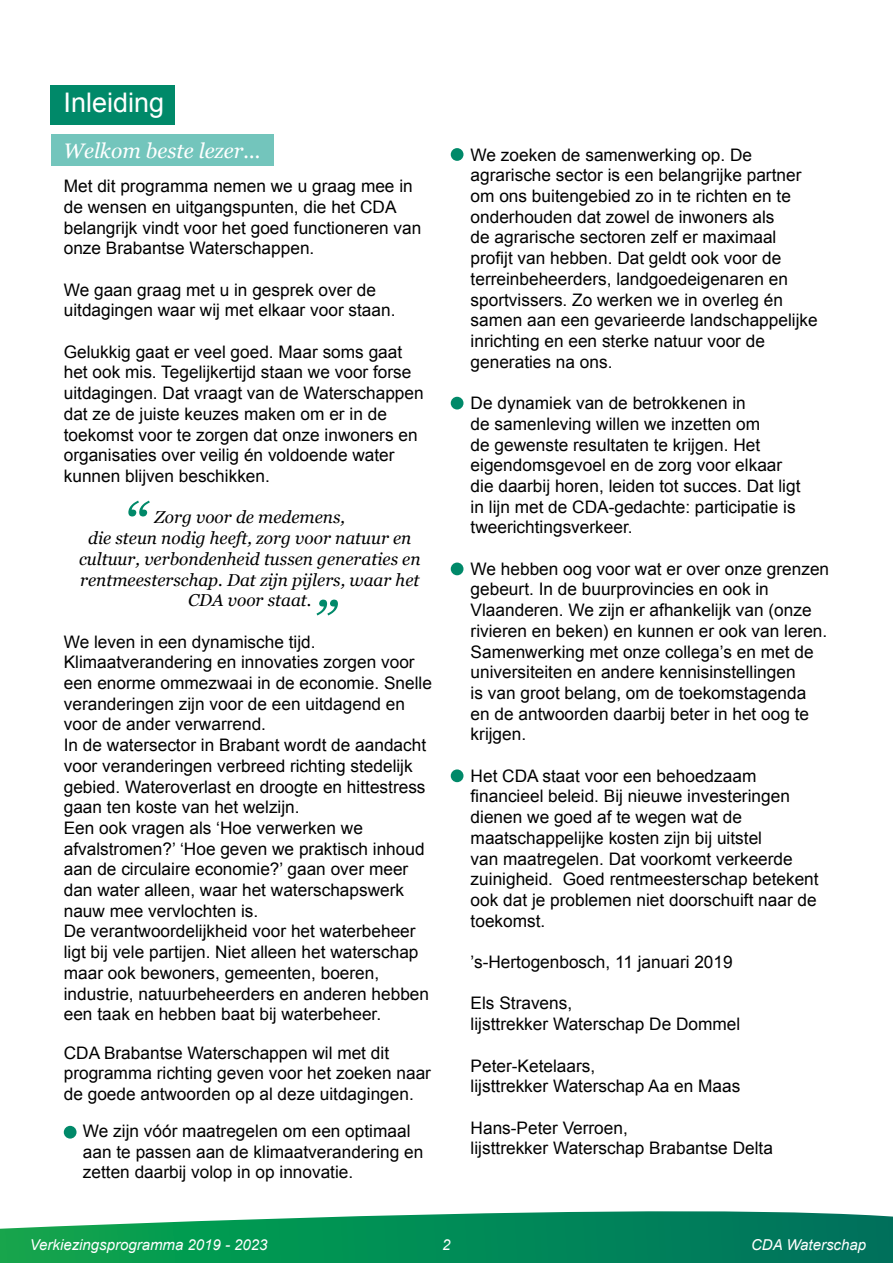
<style>
.page{position:relative;width:893px;height:1263px;background:#fff}
.page>*{position:absolute;margin:0;border:0;box-sizing:border-box;transform-origin:0 0}
.t1{font:italic 60px "Georgia";color:#008969}
.t2{font:27px "Arial";color:#fff}
.t3{font:italic 21px "Georgia";color:#fff}
.t4{font:17.25px/20.7px "Arial";color:#000}
.t5{font:italic 17.25px/20.7px "Georgia";color:#000;text-align:center}
.t6{font:italic 15px "Arial";color:#fff}
</style>
<div class="page">
<svg style="left:0;top:1211px;width:893px;height:52px;background:#1d9768"></svg>
<div style="left:51px;top:85px;width:124px;height:40px;background:#008969"></div>
<div style="left:451px;top:397px;width:12px;height:12px;background:#008969;border-radius:50%"></div>
<div style="left:451px;top:562px;width:12px;height:13px;background:#008969;border-radius:50%"></div>
<div style="left:451px;top:769px;width:12px;height:13px;background:#008969;border-radius:50%"></div>
<div style="left:451px;top:148px;width:12px;height:13px;background:#008969;border-radius:50%"></div>
<div style="left:64px;top:1126px;width:13px;height:12px;background:#008969;border-radius:50%"></div>
<div style="left:51px;top:134px;width:222px;height:32px;background:#73c5bc"></div>
<h2 class="t2" style="left:64px;top:85px;width:102px">Inleiding</h2>
<p class="t3" style="left:64px;top:135px;width:198px">Welkom beste lezer...</p>
<p class="t4" style="left:64px;top:176px;width:359px">Met dit programma nemen we u graag mee in de wensen en uitgangspunten, die het CDA belangrijk vindt voor het goed functioneren van onze Brabantse Waterschappen.</p>
<p class="t4" style="left:64px;top:279px;width:333px">We gaan graag met u in gesprek over de uitdagingen waar wij met elkaar voor staan.</p>
<p class="t4" style="left:64px;top:342px;width:361px">Gelukkig gaat er veel goed. Maar soms gaat het ook mis. Tegelijkertijd staan we voor forse uitdagingen. Dat vraagt van de Waterschappen dat ze de juiste keuzes maken om er in de toekomst voor te zorgen dat onze inwoners en organisaties over veilig én voldoende water kunnen blijven beschikken.</p>
<p class="t5" style="left:79px;top:506px;width:343px">Zorg voor de medemens,<br>die steun nodig heeft, zorg voor natuur en cultuur, verbondenheid tussen generaties en rentmeesterschap. Dat zijn pijlers, waar het CDA voor staat.</p>
<p class="t4" style="left:64px;top:631px;width:370px">We leven in een dynamische tijd.<br>Klimaatverandering en innovaties zorgen voor een enorme ommezwaai in de economie. Snelle veranderingen zijn voor de een uitdagend en voor de ander verwarrend.<br>In de watersector in Brabant wordt de aandacht voor veranderingen verbreed richting stedelijk gebied. Wateroverlast en droogte en hittestress gaan ten koste van het welzijn.<br>Een ook vragen als ‘Hoe verwerken we afvalstromen?’ ‘Hoe geven we praktisch inhoud aan de circulaire economie?’ gaan over meer dan water alleen, waar het waterschapswerk nauw mee vervlochten is.<br>De verantwoordelijkheid voor het waterbeheer ligt bij vele partijen. Niet alleen het waterschap maar ook bewoners, gemeenten, boeren, industrie, natuurbeheerders en anderen hebben een taak en hebben baat bij waterbeheer.</p>
<p class="t4" style="left:64px;top:1042px;width:369px">CDA Brabantse Waterschappen wil met dit programma richting geven voor het zoeken naar de goede antwoorden op al deze uitdagingen.</p>
<h1 class="t1" style="left:123px;top:481px;width:25px">“</h1>
<h1 class="t1" style="left:311px;top:580px;width:25px">”</h1>
<p class="t4" style="left:83px;top:1121px;width:342px">We zijn vóór maatregelen om een optimaal aan te passen aan de klimaatverandering en zetten daarbij volop in op innovatie.</p>
<p class="t4" style="left:471px;top:144px;width:349px">We zoeken de samenwerking op. De agrarische sector is een belangrijke partner om ons buitengebied zo in te richten en te onderhouden dat zowel de inwoners als<br>de agrarische sectoren zelf er maximaal profijt van hebben. Dat geldt ook voor de terreinbeheerders, landgoedeigenaren en sportvissers. Zo werken we in overleg én samen aan een gevarieerde landschappelijke inrichting en een sterke natuur voor de generaties na ons.</p>
<p class="t4" style="left:471px;top:393px;width:331px">De dynamiek van de betrokkenen in<br>de samenleving willen we inzetten om<br>de gewenste resultaten te krijgen. Het eigendomsgevoel en de zorg voor elkaar die daarbij horen, leiden tot succes. Dat ligt in lijn met de CDA-gedachte: participatie is tweerichtingsverkeer.</p>
<p class="t4" style="left:471px;top:558px;width:360px">We hebben oog voor wat er over onze grenzen gebeurt. In de buurprovincies en ook in Vlaanderen. We zijn er afhankelijk van (onze rivieren en beken) en kunnen er ook van leren.<br>Samenwerking met onze collega’s en met de universiteiten en andere kennisinstellingen<br>is van groot belang, om de toekomstagenda en de antwoorden daarbij beter in het oog te krijgen.</p>
<p class="t4" style="left:471px;top:765px;width:350px">Het CDA staat voor een behoedzaam financieel beleid. Bij nieuwe investeringen dienen we goed af te wegen wat de maatschappelijke kosten zijn bij uitstel<br>van maatregelen. Dat voorkomt verkeerde zuinigheid. Goed rentmeesterschap betekent ook dat je problemen niet doorschuift naar de toekomst.</p>
<p class="t4" style="left:471px;top:952px;width:264px">’s-Hertogenbosch, 11 januari 2019</p>
<p class="t4" style="left:471px;top:993px;width:271px">Els Stravens,<br>lijsttrekker Waterschap De Dommel</p>
<p class="t4" style="left:471px;top:1055px;width:271px">Peter-Ketelaars,<br>lijsttrekker Waterschap Aa en Maas</p>
<p class="t4" style="left:471px;top:1117px;width:304px">Hans-Peter Verroen,<br>lijsttrekker Waterschap Brabantse Delta</p>
<p class="t6" style="left:30px;top:1235px;width:239px">Verkiezingsprogramma 2019 - 2023</p>
<p class="t6" style="left:442px;top:1235px;width:10px">2</p>
<p class="t6" style="left:751px;top:1235px;width:117px">CDA Waterschap</p>
</div>
